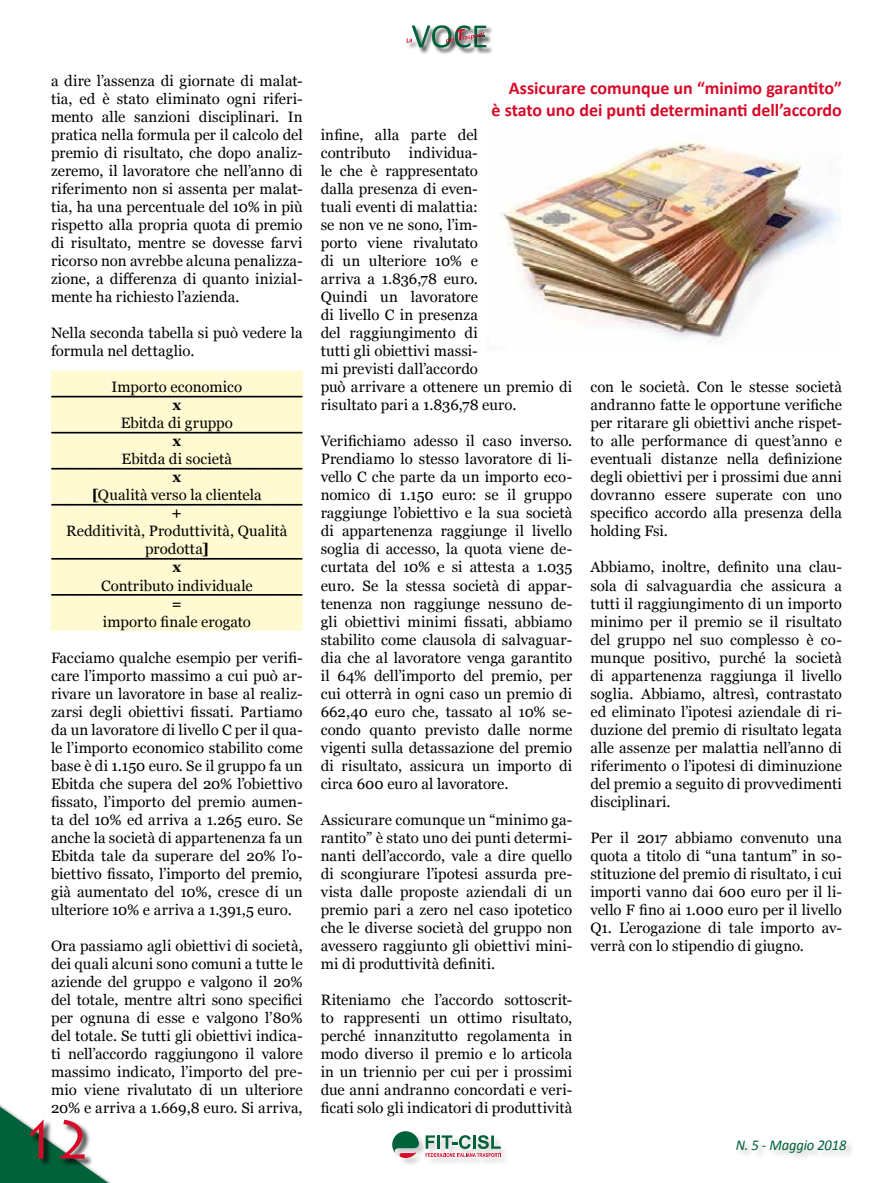
<style>
.page{position:relative;width:893px;height:1183px;background:#fff}
.page>*{position:absolute;margin:0;border:0;box-sizing:border-box;transform-origin:0 0}
.t1{font:54px "Lithos Pro";color:#d70929;scale:.95 1}
.t2{font:700 18px/21.6px "Calibri";color:#d70929;text-align:right}
.t3{font:15px/18px "Georgia";letter-spacing:.005em;color:#000;text-align:justify}
.t4{font:italic 15px "Calibri";letter-spacing:-.01em;color:#00623a}
.t5{font:700 15px "Georgia";color:#000}
.s1{font-weight:700}
</style>
<div class="page">
<div style="left:51px;top:371px;width:252px;height:259px;background:#fffad2"></div>
<svg style="left:51px;top:395px;width:251px;height:2px"></svg>
<svg style="left:51px;top:431px;width:251px;height:2px"></svg>
<svg style="left:51px;top:467px;width:251px;height:2px"></svg>
<svg style="left:51px;top:503px;width:251px;height:2px"></svg>
<svg style="left:51px;top:557px;width:251px;height:2px"></svg>
<svg style="left:51px;top:593px;width:251px;height:2px"></svg>
<img style="left:499px;top:142px;width:341px;height:199px">
<div style="left:412px;top:25px;width:81px;height:30px;background:#000;opacity:.65"></div>
<div style="left:407px;top:39px;width:12px;height:11px;background:#f9f9f9"></div>
<div style="left:446px;top:29px;width:45px;height:20px;background:#000;opacity:.65"></div>
<svg style="left:407px;top:25px;width:79px;height:23px"></svg>
<svg style="left:0;top:1104px;width:110px;height:78px"></svg>
<div style="left:30px;top:1119px;width:64px;height:48px;background:#000;opacity:.65"></div>
<div style="left:393px;top:1131px;width:117px;height:35px;background:#000;opacity:.2"></div>
<svg style="left:392px;top:1131px;width:27px;height:26px"></svg>
<svg style="left:426px;top:1134px;width:75px;height:22px"></svg>
<div style="left:737px;top:1140px;width:118px;height:21px;background:#000;opacity:.2"></div>
<p class="t3" style="left:51px;top:71px;width:253px">a dire l’assenza di giornate di malat&shy;tia, ed è stato eliminato ogni riferi&shy;mento alle sanzioni disciplinari. In pratica nella formula per il calcolo del premio di risultato, che dopo analiz&shy;zeremo, il lavoratore che nell’anno di riferimento non si assenta per malat&shy;tia, ha una percentuale del 10% in più rispetto alla propria quota di premio di risultato, mentre se dovesse farvi ricorso non avrebbe alcuna penalizza&shy;zione, a differenza di quanto inizial&shy;mente ha richiesto l’azienda.</p>
<p class="t3" style="left:51px;top:323px;width:253px">Nella seconda tabella si può vedere la formula nel dettaglio.</p>
<p class="t3" style="left:111px;top:377px;width:132px">Importo economico</p>
<p class="t5" style="left:172px;top:394px;width:10px">x</p>
<p class="t3" style="left:121px;top:413px;width:114px">Ebitda di gruppo</p>
<p class="t5" style="left:172px;top:430px;width:10px">x</p>
<p class="t3" style="left:122px;top:449px;width:112px">Ebitda di società</p>
<p class="t3" style="left:92px;top:467px;width:171px;text-align:center"><span class="s1">x<br>[</span>Qualità verso la clientela <span class="s1">+</span></p>
<p class="t3" style="left:66px;top:521px;width:223px;text-align:center">Redditività, Produttività, Qualità prodotta<span class="s1">]<br>x</span></p>
<p class="t3" style="left:101px;top:575px;width:153px">Contributo individuale</p>
<p class="t5" style="left:172px;top:592px;width:12px">=</p>
<p class="t3" style="left:103px;top:611px;width:149px">importo finale erogato</p>
<p class="t3" style="left:51px;top:647px;width:253px">Facciamo qualche esempio per verifi&shy;care l’importo massimo a cui può ar&shy;rivare un lavoratore in base al realiz&shy;zarsi degli obiettivi fissati. Partiamo da un lavoratore di livello C per il qua&shy;le l’importo economico stabilito come base è di 1.150 euro. Se il gruppo fa un Ebitda che supera del 20% l’obiettivo fissato, l’importo del premio aumen&shy;ta del 10% ed arriva a 1.265 euro. Se anche la società di appartenenza fa un Ebitda tale da superare del 20% l’o&shy;biettivo fissato, l’importo del premio, già aumentato del 10%, cresce di un ulteriore 10% e arriva a 1.391,5 euro.</p>
<p class="t3" style="left:51px;top:935px;width:253px">Ora passiamo agli obiettivi di società, dei quali alcuni sono comuni a tutte le aziende del gruppo e valgono il 20% del totale, mentre altri sono specifici per ognuna di esse e valgono l’80% del totale. Se tutti gli obiettivi indica&shy;ti nell’accordo raggiungono il valore massimo indicato, l’importo del pre&shy;mio viene rivalutato di un ulteriore 20% e arriva a 1.669,8 euro. Si arriva,</p>
<h1 class="t1" style="left:22px;top:1108px;width:76px">12</h1>
<p class="t2" style="left:492px;top:77px;width:352px">Assicurare comunque un “minimo garantito”<br>è stato uno dei punti determinanti dell’accordo</p>
<p class="t3" style="left:321px;top:125px;width:253px;text-align:left">infine, alla parte del<br>contributo individua-<br>le che è rappresentato<br>dalla presenza di even-<br>tuali eventi di malattia:<br>se non ve ne sono, l’im-<br>porto viene rivalutato<br>di un ulteriore 10% e<br>arriva a 1.836,78 euro.<br>Quindi un lavoratore<br>di livello C in presenza<br>del raggiungimento di<br>tutti gli obiettivi massi-<br>mi previsti dall’accordo<br>può arrivare a ottenere un premio di risultato pari a 1.836,78 euro.</p>
<p class="t3" style="left:321px;top:431px;width:253px">Verifichiamo adesso il caso inverso.<br>Prendiamo lo stesso lavoratore di li&shy;vello C che parte da un importo eco&shy;nomico di 1.150 euro: se il gruppo raggiunge l’obiettivo e la sua società di appartenenza raggiunge il livello soglia di accesso, la quota viene de&shy;curtata del 10% e si attesta a 1.035 euro. Se la stessa società di appar&shy;tenenza non raggiunge nessuno de&shy;gli obiettivi minimi fissati, abbiamo stabilito come clausola di salvaguar&shy;dia che al lavoratore venga garantito il 64% dell’importo del premio, per cui otterrà in ogni caso un premio di 662,40 euro che, tassato al 10% se&shy;condo quanto previsto dalle norme vigenti sulla detassazione del premio di risultato, assicura un importo di circa 600 euro al lavoratore.</p>
<p class="t3" style="left:321px;top:809px;width:253px">Assicurare comunque un “minimo ga&shy;rantito” è stato uno dei punti determi&shy;nanti dell’accordo, vale a dire quello di scongiurare l’ipotesi assurda pre&shy;vista dalle proposte aziendali di un premio pari a zero nel caso ipotetico che le diverse società del gruppo non avessero raggiunto gli obiettivi mini&shy;mi di produttività definiti.</p>
<p class="t3" style="left:321px;top:989px;width:253px">Riteniamo che l’accordo sottoscrit&shy;to rappresenti un ottimo risultato, perché innanzitutto regolamenta in modo diverso il premio e lo articola in un triennio per cui per i prossimi due anni andranno concordati e veri&shy;ficati solo gli indicatori di produttività</p>
<p class="t3" style="left:590px;top:377px;width:253px">con le società. Con le stesse società andranno fatte le opportune verifiche per ritarare gli obiettivi anche rispet&shy;to alle performance di quest’anno e eventuali distanze nella definizione degli obiettivi per i prossimi due anni dovranno essere superate con uno specifico accordo alla presenza della holding Fsi.</p>
<p class="t3" style="left:590px;top:557px;width:253px">Abbiamo, inoltre, definito una clau&shy;sola di salvaguardia che assicura a tutti il raggiungimento di un importo minimo per il premio se il risultato del gruppo nel suo complesso è co&shy;munque positivo, purché la società di appartenenza raggiunga il livello soglia. Abbiamo, altresì, contrastato ed eliminato l’ipotesi aziendale di ri&shy;duzione del premio di risultato legata alle assenze per malattia nell’anno di riferimento o l’ipotesi di diminuzione del premio a seguito di provvedimenti disciplinari.</p>
<p class="t3" style="left:590px;top:827px;width:253px">Per il 2017 abbiamo convenuto una quota a titolo di “una tantum” in so&shy;stituzione del premio di risultato, i cui importi vanno dai 600 euro per il li&shy;vello F fino ai 1.000 euro per il livello Q1. L’erogazione di tale importo av&shy;verrà con lo stipendio di giugno.</p>
<p class="t4" style="left:736px;top:1134px;width:112px">N. 5 - Maggio 2018</p>
</div>
